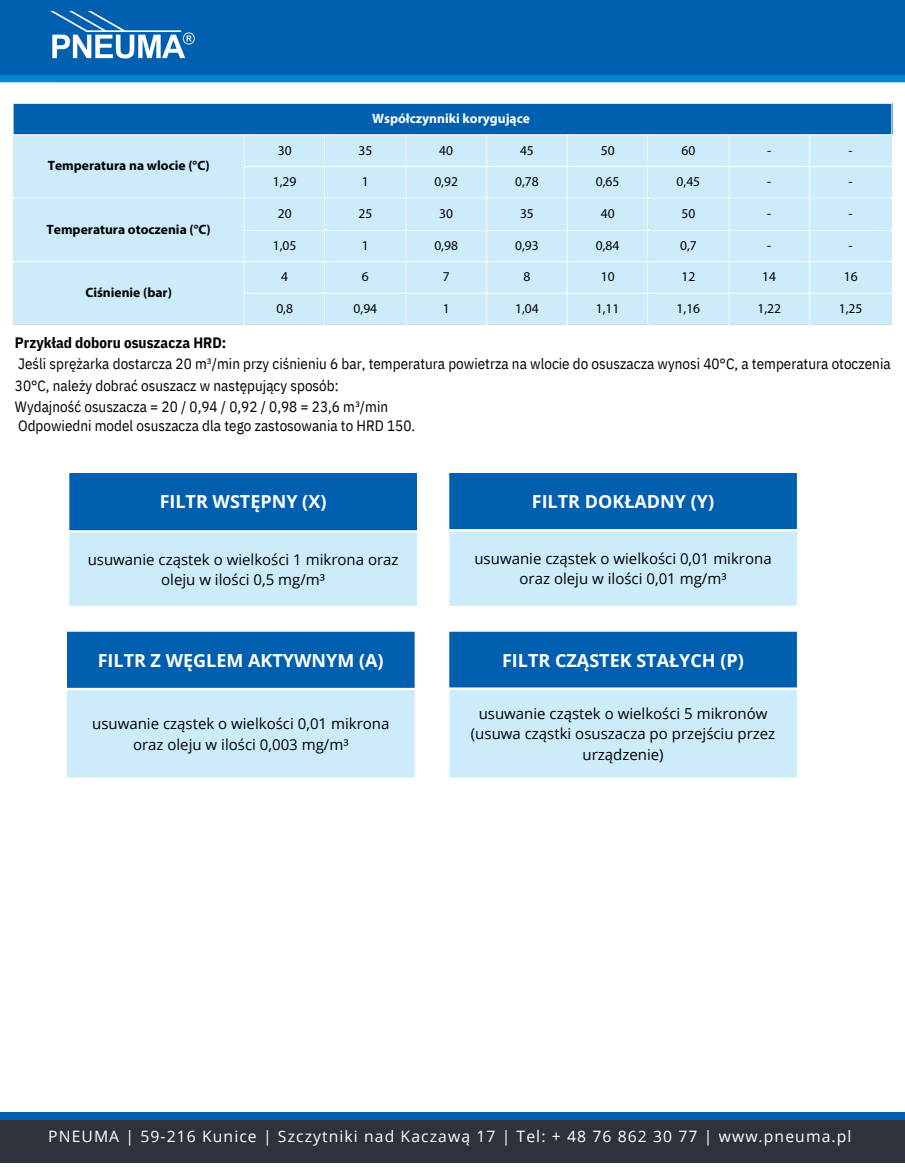
<style>
.page{position:relative;width:905px;height:1175px;background:#fff}
.page>*{position:absolute;margin:0;border:0;box-sizing:border-box;transform-origin:0 0}
.t1{font:700 18px "Open Sans";color:#fff}
.t2{font:15.75px "Open Sans";letter-spacing:.07em;color:#fff}
.t3{font:15px/20.2px "Open Sans";color:#000;text-align:center}
.t4{font:15px/21.3px "IBM Plex Sans Cond";color:#000}
.t5{font:700 15px "IBM Plex Sans Cond";color:#000}
.t6{font:13.5px "Myriad Pro";color:#000}
.t7{font:700 13.5px "Myriad Pro";color:#000}
.t8{font:700 13.5px "Myriad Pro";color:#fff}
</style>
<div class="page">
<img style="left:0;top:0;width:904px;height:83px">
<div style="left:0;top:1118px;width:904px;height:44px;background:#2d323c"></div>
<div style="left:0;top:1112px;width:904px;height:7px;background:#0060af"></div>
<div style="left:614px;top:10px;width:279px;height:57px;background:#0060af"></div>
<div style="left:13px;top:103px;width:879px;height:32px;background:#0060af"></div>
<div style="left:14px;top:135px;width:877px;height:189px;background:#ccecfc"></div>
<hr style="left:13px;top:104px;width:1px;height:220px;background:#fff">
<hr style="left:244px;top:135px;width:1px;height:189px;background:#fff">
<hr style="left:324px;top:135px;width:1px;height:189px;background:#fff">
<hr style="left:405px;top:135px;width:1px;height:189px;background:#fff">
<hr style="left:486px;top:135px;width:1px;height:189px;background:#fff">
<hr style="left:566px;top:135px;width:2px;height:189px;background:#fff">
<hr style="left:647px;top:135px;width:1px;height:189px;background:#fff">
<hr style="left:728px;top:135px;width:1px;height:189px;background:#fff">
<hr style="left:809px;top:135px;width:1px;height:189px;background:#fff">
<hr style="left:891px;top:104px;width:1px;height:220px;background:#fff">
<hr style="left:13px;top:103px;width:879px;height:1px;background:#fff">
<hr style="left:13px;top:134px;width:879px;height:1px;background:#fff">
<hr style="left:244px;top:166px;width:648px;height:1px;background:#fff">
<hr style="left:13px;top:198px;width:879px;height:1px;background:#fff">
<hr style="left:244px;top:229px;width:648px;height:1px;background:#fff">
<hr style="left:13px;top:261px;width:879px;height:1px;background:#fff">
<hr style="left:244px;top:293px;width:648px;height:1px;background:#fff">
<div style="left:68px;top:471px;width:350px;height:60px;background:#0060af"></div>
<div style="left:68px;top:531px;width:350px;height:76px;background:#ccecfc"></div>
<hr style="left:67px;top:473px;width:2px;height:133px;background:#fff">
<hr style="left:417px;top:473px;width:2px;height:133px;background:#fff">
<hr style="left:67px;top:471px;width:352px;height:2px;background:#fff">
<hr style="left:67px;top:530px;width:352px;height:2px;background:#fff">
<hr style="left:67px;top:606px;width:352px;height:2px;background:#fff">
<div style="left:448px;top:471px;width:350px;height:59px;background:#0060af"></div>
<div style="left:448px;top:530px;width:350px;height:77px;background:#ccecfc"></div>
<hr style="left:447px;top:473px;width:2px;height:133px;background:#fff">
<hr style="left:796px;top:473px;width:3px;height:133px;background:#fff">
<hr style="left:447px;top:471px;width:352px;height:2px;background:#fff">
<hr style="left:447px;top:529px;width:352px;height:2px;background:#fff">
<hr style="left:447px;top:606px;width:352px;height:2px;background:#fff">
<div style="left:448px;top:630px;width:350px;height:59px;background:#0060af"></div>
<div style="left:448px;top:688px;width:350px;height:91px;background:#ccecfc"></div>
<hr style="left:447px;top:631px;width:2px;height:146px;background:#fff">
<hr style="left:796px;top:631px;width:3px;height:146px;background:#fff">
<hr style="left:447px;top:629px;width:352px;height:2px;background:#fff">
<hr style="left:447px;top:687px;width:352px;height:2px;background:#fff">
<hr style="left:447px;top:777px;width:352px;height:2px;background:#fff">
<div style="left:66px;top:630px;width:350px;height:59px;background:#0060af"></div>
<div style="left:66px;top:688px;width:350px;height:91px;background:#ccecfc"></div>
<hr style="left:65px;top:631px;width:2px;height:146px;background:#fff">
<hr style="left:414px;top:631px;width:3px;height:146px;background:#fff">
<hr style="left:65px;top:629px;width:352px;height:2px;background:#fff">
<hr style="left:65px;top:688px;width:352px;height:2px;background:#fff">
<hr style="left:65px;top:777px;width:352px;height:2px;background:#fff">
<h1 class="t7" style="left:48px;top:160px;width:163px">Temperatura na wlocie (°C)</h1>
<p class="t7" style="left:46px;top:223px;width:166px">Temperatura otoczenia (°C)</p>
<p class="t7" style="left:85px;top:287px;width:88px">Ciśnienie (bar)</p>
<p class="t8" style="left:372px;top:113px;width:159px">Współczynniki korygujące</p>
<p class="t6" style="left:278px;top:144px;width:15px">30</p>
<p class="t6" style="left:358px;top:144px;width:15px">35</p>
<p class="t6" style="left:439px;top:144px;width:15px">40</p>
<p class="t6" style="left:520px;top:144px;width:15px">45</p>
<p class="t6" style="left:600px;top:144px;width:15px">50</p>
<p class="t6" style="left:681px;top:144px;width:15px">60</p>
<p class="t6" style="left:767px;top:144px;width:6px">-</p>
<p class="t6" style="left:848px;top:144px;width:6px">-</p>
<p class="t6" style="left:273px;top:176px;width:25px">1,29</p>
<p class="t6" style="left:362px;top:176px;width:8px">1</p>
<p class="t6" style="left:434px;top:176px;width:25px">0,92</p>
<p class="t6" style="left:515px;top:176px;width:25px">0,78</p>
<p class="t6" style="left:596px;top:176px;width:25px">0,65</p>
<p class="t6" style="left:676px;top:176px;width:25px">0,45</p>
<p class="t6" style="left:767px;top:176px;width:6px">-</p>
<p class="t6" style="left:848px;top:176px;width:6px">-</p>
<p class="t6" style="left:278px;top:208px;width:15px">20</p>
<p class="t6" style="left:358px;top:208px;width:15px">25</p>
<p class="t6" style="left:439px;top:208px;width:15px">30</p>
<p class="t6" style="left:520px;top:208px;width:15px">35</p>
<p class="t6" style="left:600px;top:208px;width:15px">40</p>
<p class="t6" style="left:681px;top:208px;width:15px">50</p>
<p class="t6" style="left:767px;top:208px;width:6px">-</p>
<p class="t6" style="left:848px;top:208px;width:6px">-</p>
<p class="t6" style="left:273px;top:239px;width:25px">1,05</p>
<p class="t6" style="left:362px;top:239px;width:8px">1</p>
<p class="t6" style="left:434px;top:239px;width:25px">0,98</p>
<p class="t6" style="left:515px;top:239px;width:25px">0,93</p>
<p class="t6" style="left:596px;top:239px;width:25px">0,84</p>
<p class="t6" style="left:680px;top:239px;width:18px">0,7</p>
<p class="t6" style="left:767px;top:239px;width:6px">-</p>
<p class="t6" style="left:848px;top:239px;width:6px">-</p>
<p class="t6" style="left:281px;top:271px;width:8px">4</p>
<p class="t6" style="left:362px;top:271px;width:8px">6</p>
<p class="t6" style="left:442px;top:271px;width:8px">7</p>
<p class="t6" style="left:523px;top:271px;width:8px">8</p>
<p class="t6" style="left:600px;top:271px;width:15px">10</p>
<p class="t6" style="left:681px;top:271px;width:15px">12</p>
<p class="t6" style="left:762px;top:271px;width:15px">14</p>
<p class="t6" style="left:843px;top:271px;width:15px">16</p>
<p class="t6" style="left:276px;top:303px;width:18px">0,8</p>
<p class="t6" style="left:353px;top:303px;width:25px">0,94</p>
<p class="t6" style="left:442px;top:303px;width:8px">1</p>
<p class="t6" style="left:515px;top:303px;width:25px">1,04</p>
<p class="t6" style="left:596px;top:303px;width:25px">1,11</p>
<p class="t6" style="left:676px;top:303px;width:25px">1,16</p>
<p class="t6" style="left:757px;top:303px;width:25px">1,22</p>
<p class="t6" style="left:838px;top:303px;width:25px">1,25</p>
<p class="t5" style="left:15px;top:333px;width:213px">Przykład doboru osuszacza HRD:</p>
<p class="t4" style="left:15px;top:353px;width:877px">Jeśli sprężarka dostarcza 20 m³/min przy ciśnieniu 6 bar, temperatura powietrza na wlocie do osuszacza wynosi 40°C, a temperatura otoczenia<br>30°C, należy dobrać osuszacz w następujący sposób:</p>
<p class="t4" style="left:15px;top:396px;width:375px">Wydajność osuszacza = 20 / 0,94 / 0,92 / 0,98 = 23,6 m³/min</p>
<p class="t4" style="left:18px;top:415px;width:398px">Odpowiedni model osuszacza dla tego zastosowania to HRD 150.</p>
<p class="t1" style="left:160px;top:488px;width:168px">FILTR WSTĘPNY (X)</p>
<p class="t1" style="left:532px;top:488px;width:184px">FILTR DOKŁADNY (Y)</p>
<p class="t3" style="left:88px;top:549px;width:312px">usuwanie cząstek o wielkości 1 mikrona oraz oleju w ilości 0,5 mg/m³</p>
<p class="t3" style="left:474px;top:548px;width:299px">usuwanie cząstek o wielkości 0,01 mikrona oraz oleju w ilości 0,01 mg/m³</p>
<p class="t1" style="left:98px;top:647px;width:287px">FILTR Z WĘGLEM AKTYWNYM (A)</p>
<p class="t3" style="left:92px;top:713px;width:299px">usuwanie cząstek o wielkości 0,01 mikrona oraz oleju w ilości 0,003 mg/m³</p>
<p class="t1" style="left:502px;top:647px;width:243px">FILTR CZĄSTEK STAŁYCH (P)</p>
<p class="t3" style="left:471px;top:703px;width:306px">usuwanie cząstek o wielkości 5 mikronów (usuwa cząstki osuszacza po przejściu przez urządzenie)</p>
<p class="t2" style="left:48px;top:1125px;width:804px">PNEUMA | 59-216 Kunice | Szczytniki nad Kaczawą 17 | Tel: + 48 76 862 30 77 | www.pneuma.pl</p>
</div>
